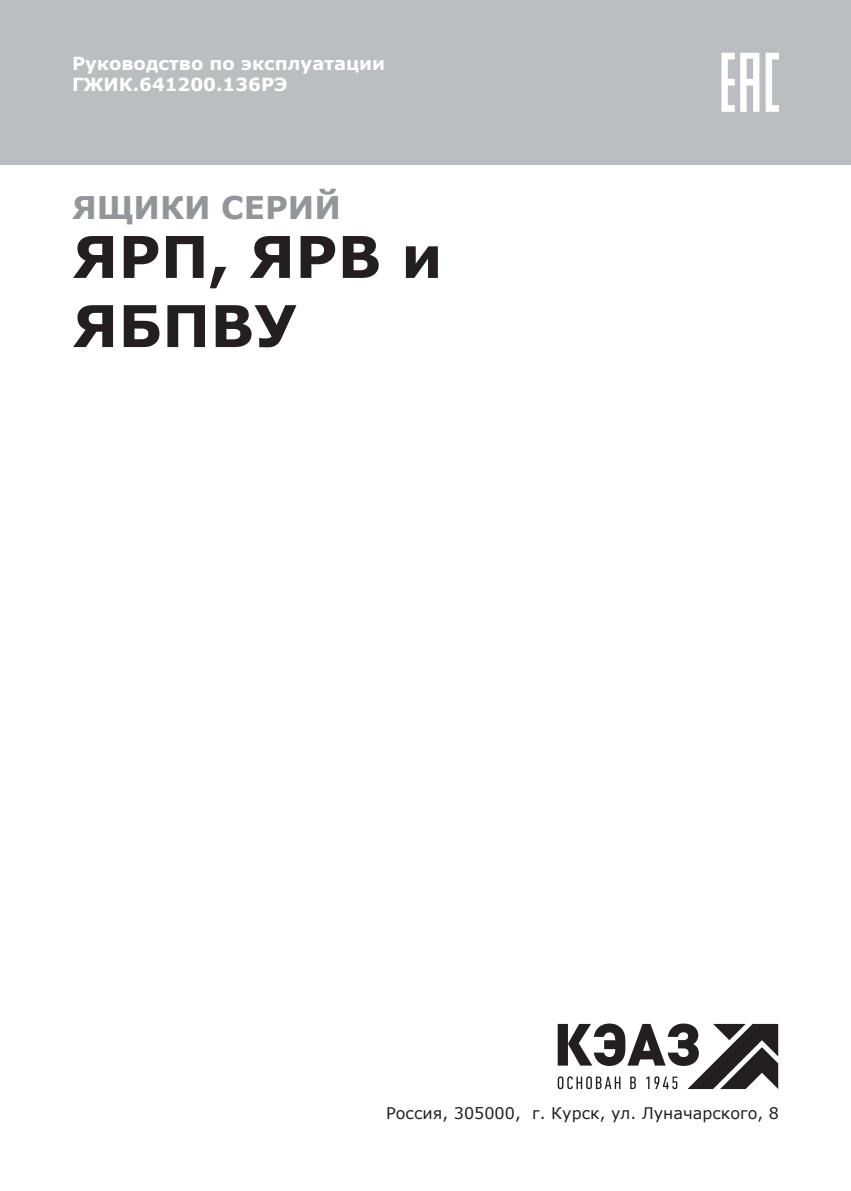
<style>
.page{position:relative;width:851px;height:1191px;background:#fff}
.page>*{position:absolute;margin:0;border:0;box-sizing:border-box;transform-origin:0 0}
.Заголовок_2{font:700 57.6px "Verdana";color:#231f20}
.Заголовок_2-2{font:700 31.2px "Verdana";color:#939598}
.t1{font:700 18px "Verdana";color:#fff}
.Обычный{font:16px "Verdana";color:#231f20}
</style>
<div class="page">
<svg style="left:557px;top:1023px;width:221px;height:66px"></svg>
<div style="left:0;top:0;width:850px;height:164px;background:#bcbdc0"></div>
<svg style="left:721px;top:53px;width:57px;height:59px"></svg>
<p class="t1" style="left:72px;top:50px;width:314px">Руководство по эксплуатации</p>
<p class="t1" style="left:72px;top:72px;width:217px">ГЖИК.641200.136РЭ</p>
<p class="Заголовок_2-2" style="left:72px;top:185px;width:270px">ЯЩИКИ СЕРИЙ</p>
<p class="Заголовок_2" style="left:73px;top:216px;width:371px">ЯРП, ЯРВ и</p>
<p class="Заголовок_2" style="left:73px;top:285px;width:226px">ЯБПВУ</p>
<p class="Обычный" style="left:386px;top:1102px;width:394px">Россия, 305000, г. Курск, ул. Луначарского, 8</p>
</div>
